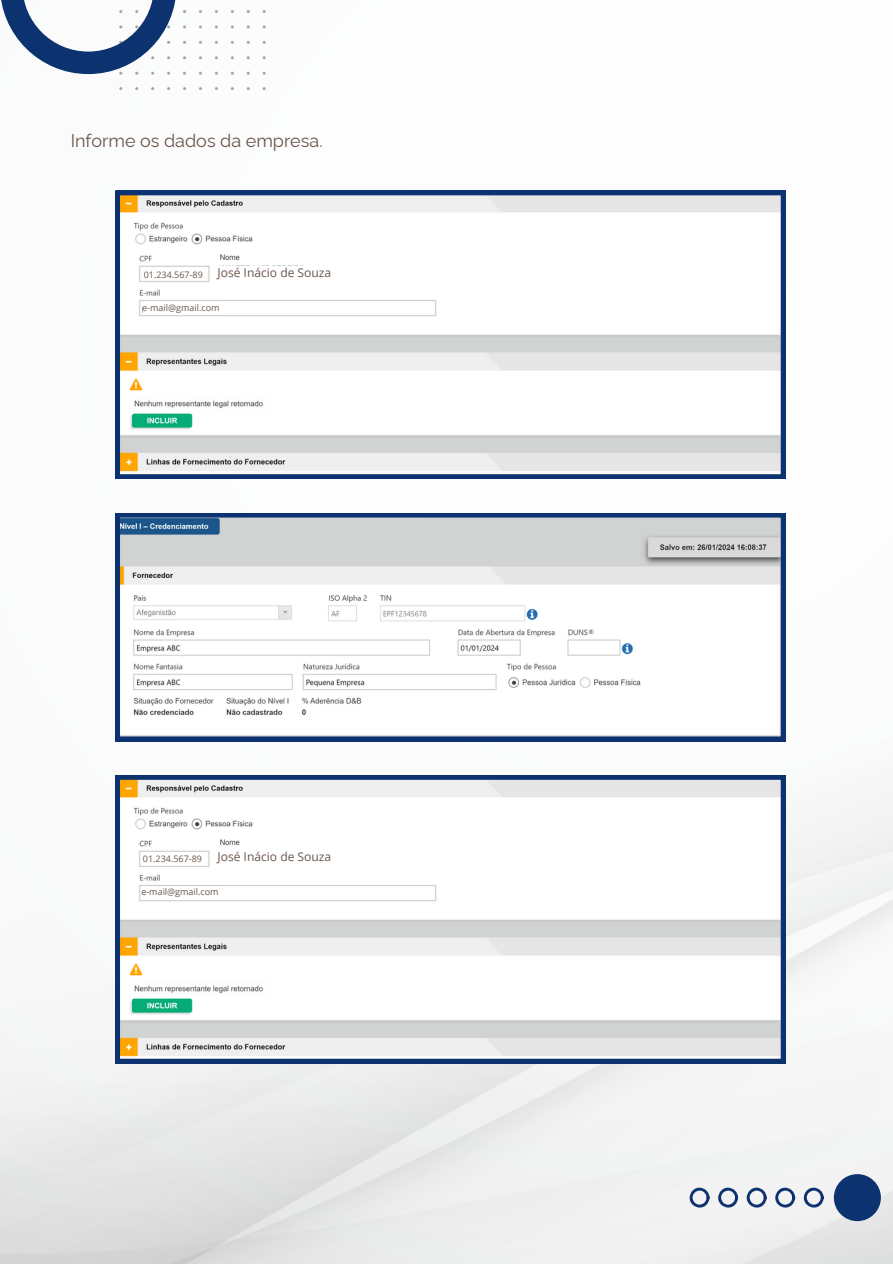
<style>
.page{position:relative;width:893px;height:1264px;background:#fff}
.page>*{position:absolute;margin:0;border:0;box-sizing:border-box;transform-origin:0 0}
.t1{font:18px "Rawline";color:#69574c}
.t2{font:12px "Open Sans";color:#69574c}
.t3{font:9px "Open Sans";color:#69574c}
</style>
<div class="page">
<img style="left:0;top:10px;width:892px;height:1253px">
<svg style="left:115px;top:513px;width:670px;height:228px"></svg>
<svg style="left:0;top:0;width:265px;height:90px"></svg>
<svg style="left:689px;top:1187px;width:20px;height:20px"></svg>
<svg style="left:718px;top:1187px;width:20px;height:20px"></svg>
<svg style="left:746px;top:1187px;width:20px;height:20px"></svg>
<svg style="left:775px;top:1187px;width:20px;height:20px"></svg>
<svg style="left:803px;top:1187px;width:20px;height:20px"></svg>
<div style="left:833px;top:1174px;width:47px;height:47px;background:#0c326f;border-radius:50%"></div>
<svg style="left:115px;top:191px;width:670px;height:288px"></svg>
<div style="left:142px;top:268px;width:61px;height:12px;background:#fff"></div>
<div style="left:143px;top:303px;width:81px;height:11px;background:#fff"></div>
<div style="left:218px;top:266px;width:109px;height:15px;background:#fff"></div>
<svg style="left:115px;top:775px;width:670px;height:288px"></svg>
<div style="left:141px;top:852px;width:61px;height:12px;background:#fff"></div>
<div style="left:142px;top:887px;width:81px;height:11px;background:#fff"></div>
<div style="left:218px;top:850px;width:109px;height:15px;background:#fff"></div>
<h1 class="t1" style="left:71px;top:127px;width:253px">Informe os dados da empresa.</h1>
<p class="t2" style="left:217px;top:264px;width:115px">José Inácio de Souza</p>
<p class="t3" style="left:144px;top:268px;width:61px">01.234.567-89</p>
<h2 class="t3" style="left:142px;top:301px;width:79px">e-mail@gmail.com</h2>
<h2 class="t2" style="left:217px;top:848px;width:115px">José Inácio de Souza</h2>
<p class="t3" style="left:143px;top:852px;width:61px">01.234.567-89</p>
<p class="t3" style="left:141px;top:885px;width:79px">e-mail@gmail.com</p>
</div>
